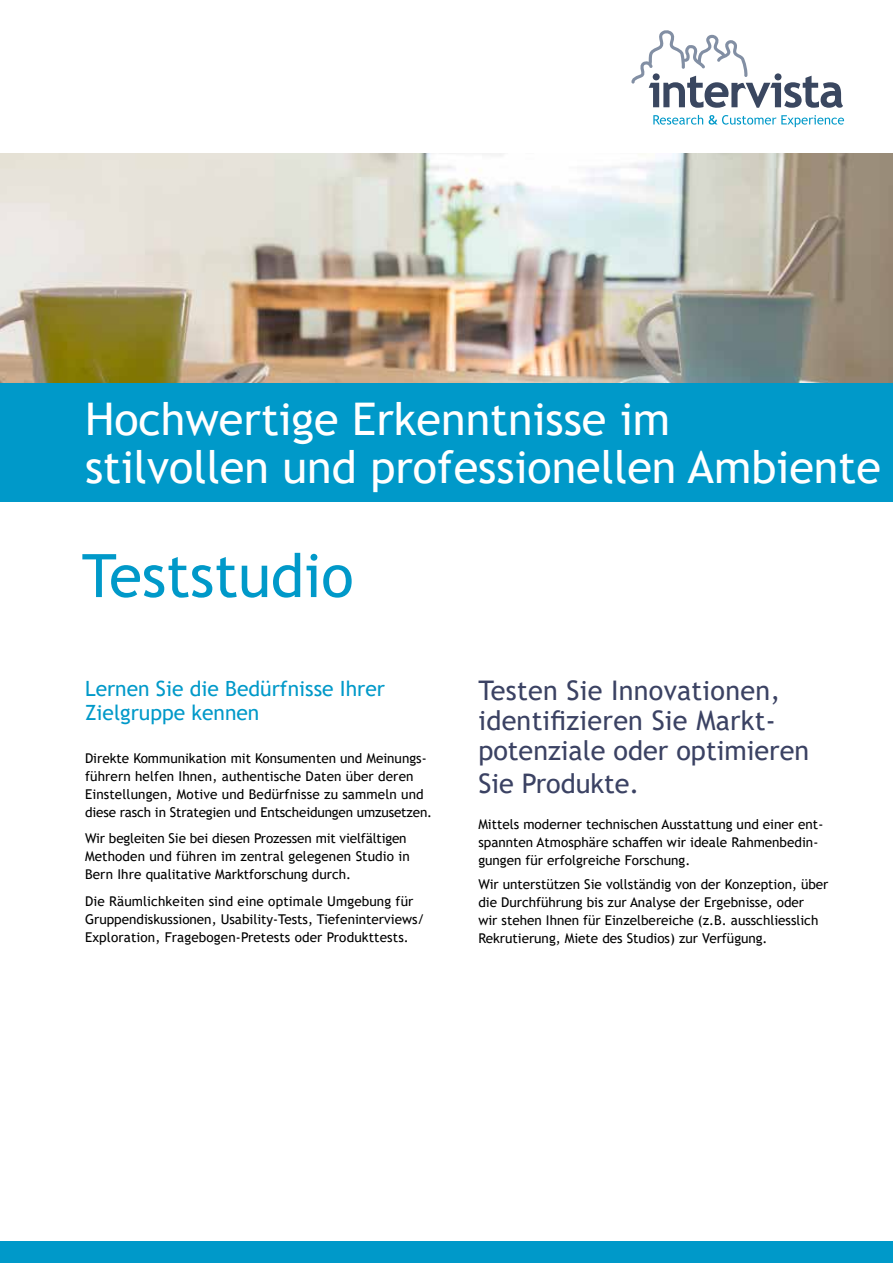
<style>
.page{position:relative;width:893px;height:1263px;background:#fff}
.page>*{position:absolute;margin:0;border:0;box-sizing:border-box;transform-origin:0 0}
.t1{font:60px "Trebuchet MS";color:#0099c9}
.t2{font:45px/48px "Trebuchet MS";color:#fff}
.t3{font:27px/30px "Trebuchet MS";letter-spacing:.01em;color:#3b4263}
.t4{font:21px/24px "Trebuchet MS";color:#0099c9}
.t5{font:13.5px/18px "Trebuchet MS";color:#000}
</style>
<div class="page">
<div style="left:0;top:383px;width:893px;height:119px;background:#0099c9"></div>
<img style="left:0;top:153px;width:893px;height:230px">
<svg style="left:631px;top:30px;width:212px;height:78px"></svg>
<svg style="left:653px;top:115px;width:50px;height:10px"></svg>
<svg style="left:709px;top:115px;width:135px;height:12px"></svg>
<div style="left:0;top:1242px;width:893px;height:21px;background:#0099c9"></div>
<h2 class="t2" style="left:85px;top:395px;width:797px">Hochwertige Erkenntnisse im<br>stilvollen und professionellen Ambiente</h2>
<h1 class="t1" style="left:82px;top:538px;width:273px">Teststudio</h1>
<h3 class="t4" style="left:85px;top:676px;width:301px">Lernen Sie die Bedürfnisse Ihrer<br>Zielgruppe kennen</h3>
<p class="t5" style="left:85px;top:749px;width:349px">Direkte Kommunikation mit Konsumenten und Meinungs&shy;führern helfen Ihnen, authentische Daten über deren Einstellungen, Motive und Bedürfnisse zu sammeln und diese rasch in Strategien und Entscheidungen umzusetzen.</p>
<p class="t5" style="left:85px;top:829px;width:326px">Wir begleiten Sie bei diesen Prozessen mit vielfältigen<br>Methoden und führen im zentral gelegenen Studio in<br>Bern Ihre qualitative Marktforschung durch.</p>
<p class="t5" style="left:85px;top:892px;width:341px">Die Räumlichkeiten sind eine optimale Umgebung für<br>Gruppendiskussionen, Usability-Tests, Tiefeninterviews/<br>Exploration, Fragebogen-Pretests oder Produkttests.</p>
<h3 class="t3" style="left:478px;top:675px;width:332px">Testen Sie Innovationen, identifizieren Sie Markt&shy;potenziale oder optimieren</h3>
<h3 class="t3" style="left:478px;top:768px;width:163px">Sie Produkte.</h3>
<p class="t5" style="left:478px;top:815px;width:346px">Mittels moderner technischen Ausstattung und einer ent&shy;spannten Atmosphäre schaffen wir ideale Rahmenbedin&shy;gungen für erfolgreiche Forschung.</p>
<p class="t5" style="left:478px;top:875px;width:352px">Wir unterstützen Sie vollständig von der Konzeption, über die Durchführung bis zur Analyse der Ergebnisse, oder<br>wir stehen Ihnen für Einzelbereiche (z.B. ausschliesslich Rekrutierung, Miete des Studios) zur Verfügung.</p>
</div>
